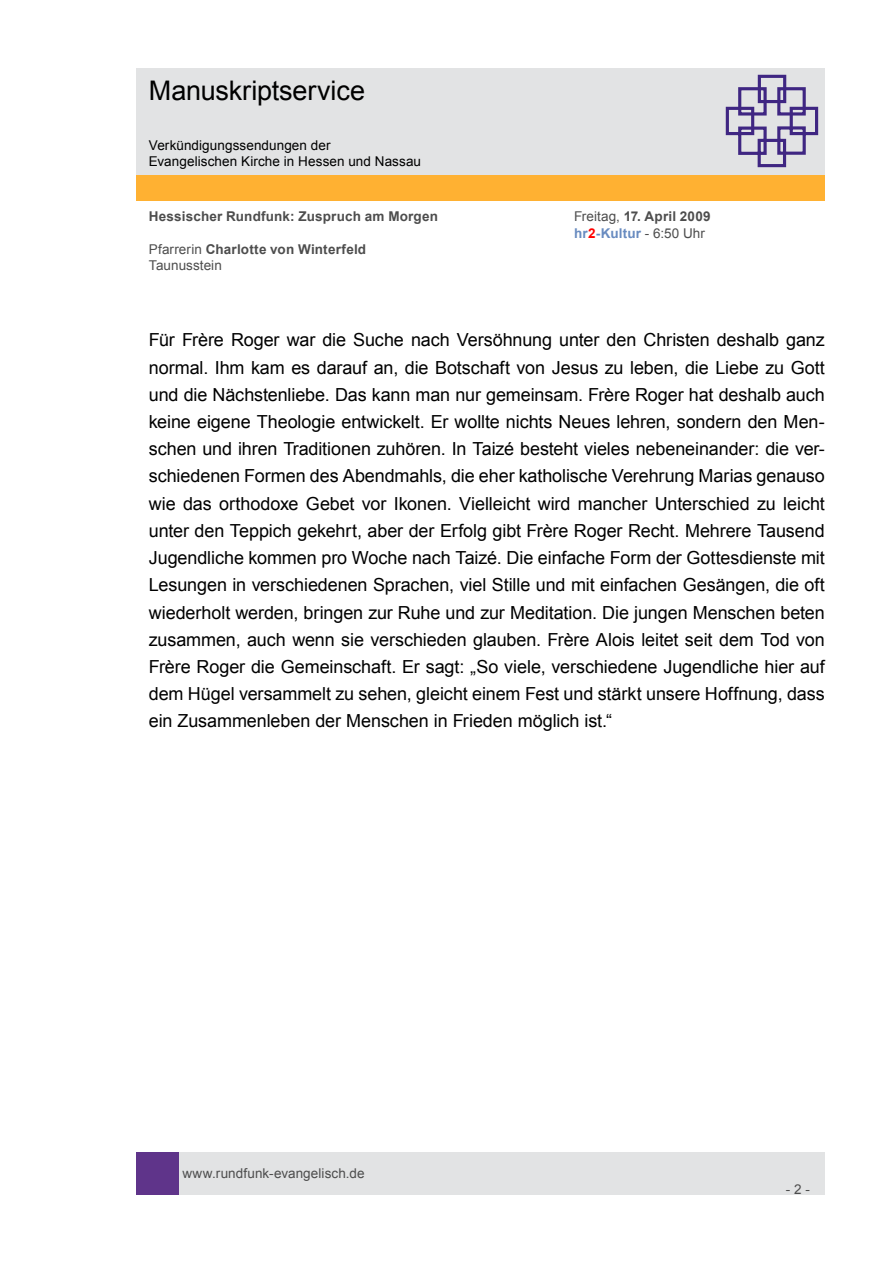
<style>
.page{position:relative;width:893px;height:1263px;background:#fff}
.page>*{position:absolute;margin:0;border:0;box-sizing:border-box;transform-origin:0 0}
.t1{font:27px "Arial";letter-spacing:-.005em;color:#000}
.t2{font:18px/27.2px "Arial";letter-spacing:-.005em;color:#000;text-align:justify}
.t3{font:700 13.5px/16.2px "Arial";letter-spacing:.015em;color:#4d4d4d}
.t4{font:13.5px/16.2px "Arial";letter-spacing:.005em;color:#4d4d4d}
.t5{font:13.5px/16.2px "Arial";letter-spacing:.005em;color:#000}
.s1{font-weight:700}
.s2{font-weight:700;color:#688bc0}
.s3{font-weight:700;color:#f00}
.s4{font-weight:400}
</style>
<div class="page">
<div style="left:179px;top:1152px;width:646px;height:43px;background:#e2e3e4"></div>
<div style="left:136px;top:1152px;width:43px;height:43px;background:#5f348a"></div>
<div style="left:136px;top:175px;width:689px;height:26px;background:#ffb132"></div>
<div style="left:136px;top:68px;width:689px;height:106px;background:#e2e3e4"></div>
<svg style="left:725px;top:74px;width:94px;height:94px"></svg>
<h1 class="t1" style="left:149px;top:73px;width:218px">Manuskriptservice</h1>
<p class="t5" style="left:149px;top:137px;width:274px">Verkündigungssendungen der<br>Evangelischen Kirche in Hessen und Nassau</p>
<p class="t3" style="left:149px;top:209px;width:291px">Hessischer Rundfunk: Zuspruch am Morgen</p>
<p class="t4" style="left:574px;top:209px;width:138px">Freitag, <span class="s1">17. April 2009 </span><span class="s2">hr</span><span class="s3">2</span><span class="s2">-Kultur</span> - 6:50 Uhr</p>
<p class="t3" style="left:149px;top:241px;width:219px"><span class="s4">Pfarrerin</span> Charlotte von Winterfeld<br><span class="s4">Taunusstein</span></p>
<p class="t2" style="left:149px;top:327px;width:678px">Für Frère Roger war die Suche nach Versöhnung unter den Christen deshalb ganz normal. Ihm kam es darauf an, die Botschaft von Jesus zu leben, die Liebe zu Gott und die Nächstenliebe. Das kann man nur gemeinsam. Frère Roger hat deshalb auch keine eigene Theologie entwickelt. Er wollte nichts Neues lehren, sondern den Men&shy;schen und ihren Traditionen zuhören. In Taizé besteht vieles nebeneinander: die ver&shy;schiedenen Formen des Abendmahls, die eher katholische Verehrung Marias genauso wie das orthodoxe Gebet vor Ikonen. Vielleicht wird mancher Unterschied zu leicht unter den Teppich gekehrt, aber der Erfolg gibt Frère Roger Recht. Mehrere Tausend Jugendliche kommen pro Woche nach Taizé. Die einfache Form der Gottesdienste mit Lesungen in verschiedenen Sprachen, viel Stille und mit einfachen Gesängen, die oft wiederholt werden, bringen zur Ruhe und zur Meditation. Die jungen Menschen beten zusammen, auch wenn sie verschieden glauben. Frère Alois leitet seit dem Tod von Frère Roger die Gemeinschaft. Er sagt: „So viele, verschiedene Jugendliche hier auf dem Hügel versammelt zu sehen, gleicht einem Fest und stärkt unsere Hoffnung, dass ein Zusammenleben der Menschen in Frieden möglich ist.“</p>
<p class="t4" style="left:182px;top:1165px;width:184px">www.rundfunk-evangelisch.de</p>
<p class="t4" style="left:786px;top:1181px;width:26px">- 2 -</p>
</div>
